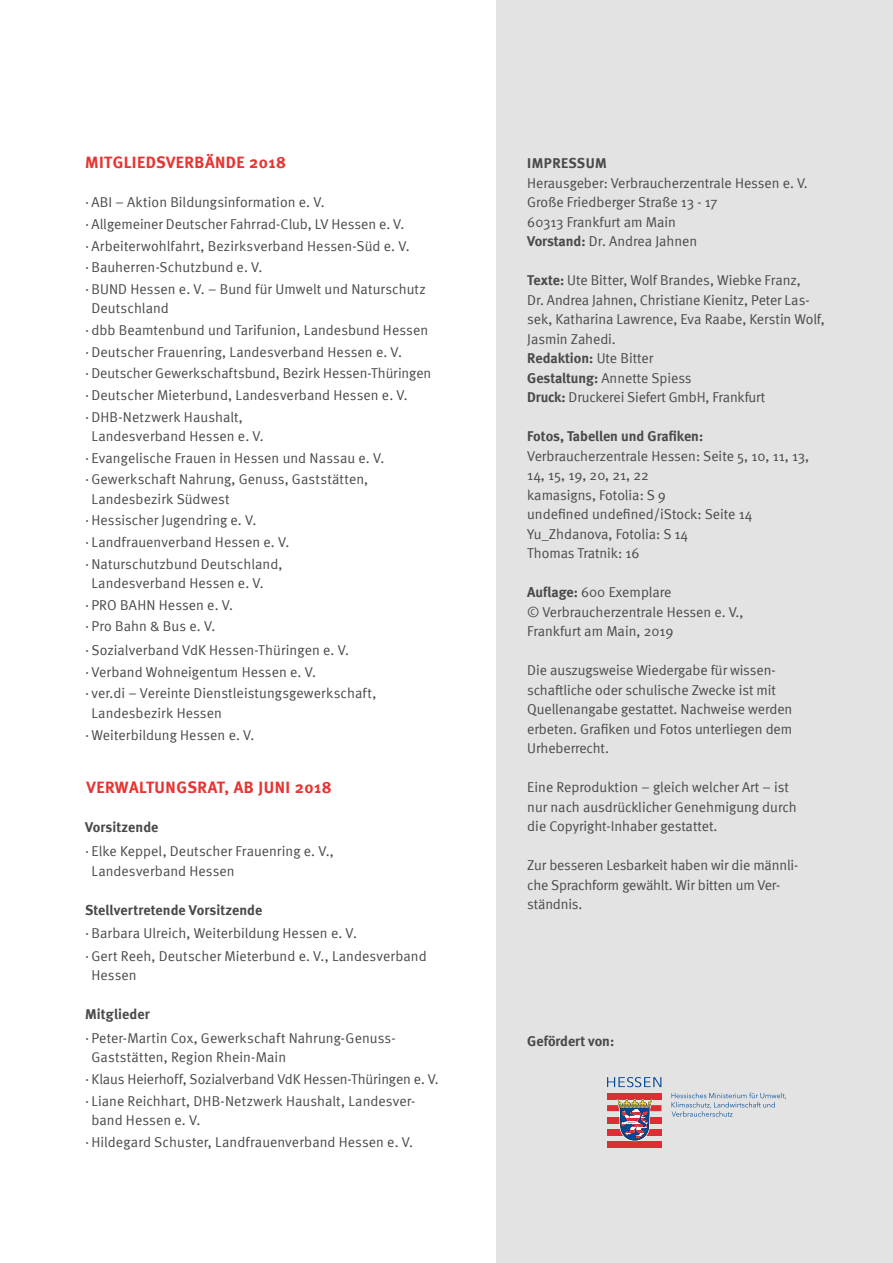
<style>
.page{position:relative;width:893px;height:1263px;background:#fff}
.page>*{position:absolute;margin:0;border:0;box-sizing:border-box;transform-origin:0 0}
.t1{font:700 16.5px "Meta";letter-spacing:.03em;color:#e73431}
.t2{font:14.25px/19.5px "Meta Normal";color:#4a4a49}
.t3{font:700 14.25px "Meta";color:#4a4a49}
.t4{font:700 14.25px "Meta";letter-spacing:.03em;color:#4a4a49}
.s1{font-family:"Meta";font-weight:700}
.s2{font-family:"Meta Normal";font-weight:400}
</style>
<div class="page">
<div style="left:496px;top:0;width:397px;height:1263px;background:#e3e3e3"></div>
<div style="left:607px;top:1093px;width:54px;height:6px;background:#dc2f34"></div>
<div style="left:607px;top:1105px;width:54px;height:6px;background:#dc2f34"></div>
<div style="left:607px;top:1117px;width:54px;height:6px;background:#dc2f34"></div>
<div style="left:607px;top:1129px;width:54px;height:6px;background:#dc2f34"></div>
<div style="left:607px;top:1141px;width:54px;height:6px;background:#dc2f34"></div>
<svg style="left:617px;top:1099px;width:36px;height:42px"></svg>
<svg style="left:607px;top:1077px;width:54px;height:10px"></svg>
<svg style="left:672px;top:1093px;width:114px;height:24px"></svg>
<p class="t1" style="left:85px;top:153px;width:202px">MITGLIEDSVERBÄNDE 2018</p>
<p class="t2" style="left:85px;top:191px;width:342px;line-height:21.6px">· ABI – Aktion Bildungsinformation e. V.<br>· Allgemeiner Deutscher Fahrrad-Club, LV Hessen e. V.<br>· Arbeiterwohlfahrt, Bezirksverband Hessen-Süd e. V.<br>· Bauherren-Schutzbund e. V.<br>· BUND Hessen e. V. – Bund für Umwelt und Naturschutz</p>
<p class="t2" style="left:85px;top:297px;width:348px;line-height:21.6px;text-indent:6px">Deutschland<br>· dbb Beamtenbund und Tarifunion, Landesbund Hessen · Deutscher Frauenring, Landesverband Hessen e. V.<br>· Deutscher Gewerkschaftsbund, Bezirk Hessen-Thüringen · Deutscher Mieterbund, Landesverband Hessen e. V.<br>· DHB-Netzwerk Haushalt,</p>
<p class="t2" style="left:85px;top:425px;width:301px;line-height:21.6px;text-indent:6px">Landesverband Hessen e. V.<br>· Evangelische Frauen in Hessen und Nassau e. V. ·Gewerkschaft Nahrung, Genuss, Gaststätten,</p>
<p class="t2" style="left:85px;top:488px;width:206px;line-height:21.6px;text-indent:6px">Landesbezirk Südwest ·Hessischer Jugendring e. V.<br>· Landfrauenverband Hessen e. V. ·Naturschutzbund Deutschland,</p>
<p class="t2" style="left:85px;top:572px;width:180px;line-height:21.6px;text-indent:6px">Landesverband Hessen e. V. · PRO BAHN Hessen e. V.<br>· Pro Bahn &amp; Bus e. V.</p>
<p class="t2" style="left:85px;top:639px;width:293px;line-height:21.6px">· Sozialverband VdK Hessen-Thüringen e. V.<br>· Verband Wohneigentum Hessen e. V.<br>· ver.di – Vereinte Dienstleistungsgewerkschaft,</p>
<p class="t2" style="left:85px;top:702px;width:171px;line-height:21.6px;text-indent:6px">Landesbezirk Hessen<br>· Weiterbildung Hessen e. V.</p>
<p class="t1" style="left:87px;top:778px;width:247px">VERWALTUNGSRAT, AB JUNI 2018</p>
<p class="t3" style="left:85px;top:819px;width:75px">Vorsitzende</p>
<p class="t2" style="left:91px;top:841px;width:244px;text-indent:-6px">· Elke Keppel, Deutscher Frauenring e. V.,<br>Landesverband Hessen</p>
<p class="t3" style="left:85px;top:901px;width:179px">Stellvertretende Vorsitzende</p>
<p class="t2" style="left:85px;top:922px;width:343px;line-height:22px">· Barbara Ulreich, Weiterbildung Hessen e. V.<br>·Gert Reeh, Deutscher Mieterbund e. V., Landesverband</p>
<p class="t2" style="left:91px;top:965px;width:47px">Hessen</p>
<p class="t3" style="left:85px;top:1005px;width:66px">Mitglieder</p>
<p class="t2" style="left:91px;top:1028px;width:306px;text-indent:-6px">· Peter-Martin Cox, Gewerkschaft Nahrung-Genuss-<br>Gaststätten, Region Rhein-Main</p>
<p class="t2" style="left:85px;top:1068px;width:355px;line-height:21.6px">· Klaus Heierhoff, Sozialverband VdK Hessen-Thüringen e. V. · Liane Reichhart, DHB-Netzwerk Haushalt, Landesver-</p>
<p class="t2" style="left:85px;top:1109px;width:330px;line-height:21.6px;text-indent:6px">band Hessen e. V.<br>·Hildegard Schuster, Landfrauenverband Hessen e. V.</p>
<p class="t4" style="left:527px;top:155px;width:81px">IMPRESSUM</p>
<p class="t2" style="left:527px;top:173px;width:282px">Herausgeber: Verbraucherzentrale Hessen e. V.<br>Große Friedberger Straße 13 - 17<br>60313 Frankfurt am Main<br><span class="s1">Vorstand:</span> Dr. Andrea Jahnen</p>
<p class="t2" style="left:527px;top:270px;width:299px"><span class="s1">Texte:</span> Ute Bitter, Wolf Brandes, Wiebke Franz,<br>Dr. Andrea Jahnen, Christiane Kienitz, Peter Las&shy;sek, Katharina Lawrence, Eva Raabe, Kerstin Wolf, Jasmin Zahedi.</p>
<p class="t3" style="left:527px;top:350px;width:127px">Redaktion: <span class="s2">Ute Bitter</span></p>
<p class="t2" style="left:527px;top:368px;width:239px"><span class="s1">Gestaltung:</span> Annette Spiess<br><span class="s1">Druck:</span> Druckerei Siefert GmbH, Frankfurt</p>
<p class="t3" style="left:527px;top:428px;width:177px">Fotos, Tabellen und Grafiken:</p>
<p class="t2" style="left:527px;top:446px;width:283px">Verbraucherzentrale Hessen: Seite 5, 10, 11, 13,<br>14, 15, 19, 20, 21, 22<br>kamasigns, Fotolia: S 9<br>undefined undefined/iStock: Seite 14<br>Yu_Zhdanova, Fotolia: S 14<br>Thomas Tratnik: 16</p>
<p class="t2" style="left:527px;top:582px;width:218px"><span class="s1">Auflage:</span> 600 Exemplare<br>© Verbraucherzentrale Hessen e. V.,<br>Frankfurt am Main, 2019</p>
<p class="t2" style="left:527px;top:660px;width:267px">Die auszugsweise Wiedergabe für wissen&shy;schaftliche oder schulische Zwecke ist mit Quellenangabe gestattet. Nachweise werden erbeten. Grafiken und Fotos unterliegen dem Urheberrecht.</p>
<p class="t2" style="left:527px;top:777px;width:271px">Eine Reproduktion – gleich welcher Art – ist nur nach ausdrücklicher Genehmigung durch die Copyright-Inhaber gestattet.</p>
<p class="t2" style="left:527px;top:855px;width:272px">Zur besseren Lesbarkeit haben wir die männli&shy;che Sprachform gewählt. Wir bitten um Ver&shy;ständnis.</p>
<p class="t3" style="left:527px;top:1032px;width:88px">Gefördert von:</p>
</div>
